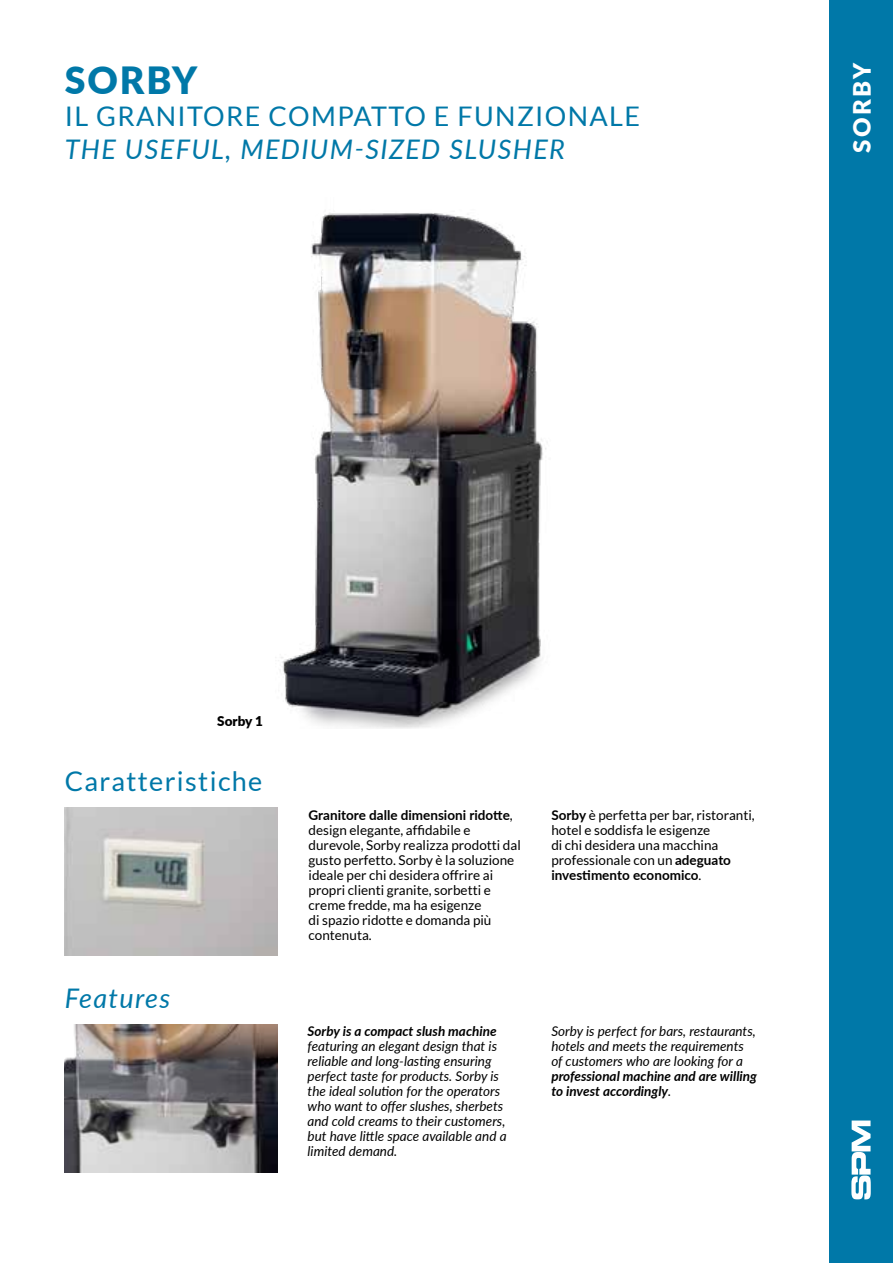
<style>
.page{position:relative;width:893px;height:1263px;background:#fff}
.page>*{position:absolute;margin:0;border:0;box-sizing:border-box;transform-origin:0 0}
.t1{font:900 37.5px "Lato";letter-spacing:.05em;color:#0078a8}
.t2{font:27px "Lato";letter-spacing:.05em;color:#0078a8}
.t3{font:italic 27px "Lato";letter-spacing:.05em;color:#0078a8}
.t4{font:900 24px "Lato";letter-spacing:.095em;color:#fff}
.t5{font:13.5px/15px "Lato";color:#000}
.t6{font:italic 13.5px/15px "Lato";color:#000}
.t7{font:italic 700 13.5px/15px "Lato";color:#000}
.t8{font:900 13.5px "Lato";color:#000}
.s1{font-weight:700}
.s2{font-weight:400}
</style>
<div class="page">
<div style="left:829px;top:0;width:64px;height:1263px;background:#0078a8"></div>
<svg style="left:851px;top:1120px;width:20px;height:79px"></svg>
<img style="left:280px;top:213px;width:268px;height:516px">
<img style="left:64px;top:1025px;width:214px;height:148px">
<img style="left:64px;top:808px;width:214px;height:148px">
<h1 class="t1" style="left:65px;top:52px;width:134px">SORBY</h1>
<h2 class="t2" style="left:65px;top:102px;width:577px">IL GRANITORE COMPATTO E FUNZIONALE</h2>
<h2 class="t3" style="left:65px;top:130px;width:502px">THE USEFUL, MEDIUM-SIZED SLUSHER</h2>
<h3 class="t4" style="left:844px;top:152px;width:92px;rotate:-90deg">SORBY</h3>
<p class="t8" style="left:217px;top:711px;width:47px">Sorby 1</p>
<h2 class="t2" style="left:65px;top:766px;width:199px">Caratteristiche</h2>
<h2 class="t3" style="left:65px;top:979px;width:107px">Features</h2>
<p class="t5" style="left:309px;top:807px;width:214px"><span class="s1">Granitore dalle dimensioni ridotte</span>, design elegante, affidabile e durevole, Sorby realizza prodotti dal gusto perfetto. Sorby è la soluzione ideale per chi desidera offrire ai propri clienti granite, sorbetti e creme fredde, ma ha esigenze<br>di spazio ridotte e domanda più contenuta.</p>
<p class="t5" style="left:551px;top:807px;width:205px"><span class="s1">Sorby</span> è perfetta per bar, ristoranti, hotel e soddisfa le esigenze<br>di chi desidera una macchina professionale con un <span class="s1">adeguato investimento economico</span>.</p>
<p class="t7" style="left:308px;top:1022px;width:191px">Sorby is a compact slush machine</p>
<p class="t6" style="left:308px;top:1037px;width:200px">featuring an elegant design that is reliable and long-lasting ensuring perfect taste for products. Sorby is the ideal solution for the operators who want to offer slushes, sherbets and cold creams to their customers, but have little space available and a limited demand.</p>
<p class="t6" style="left:551px;top:1022px;width:206px">Sorby is perfect for bars, restaurants, hotels and meets the requirements of customers who are looking for a</p>
<p class="t7" style="left:551px;top:1067px;width:207px">professional machine and are willing to invest accordingly<span class="s2">.</span></p>
</div>
